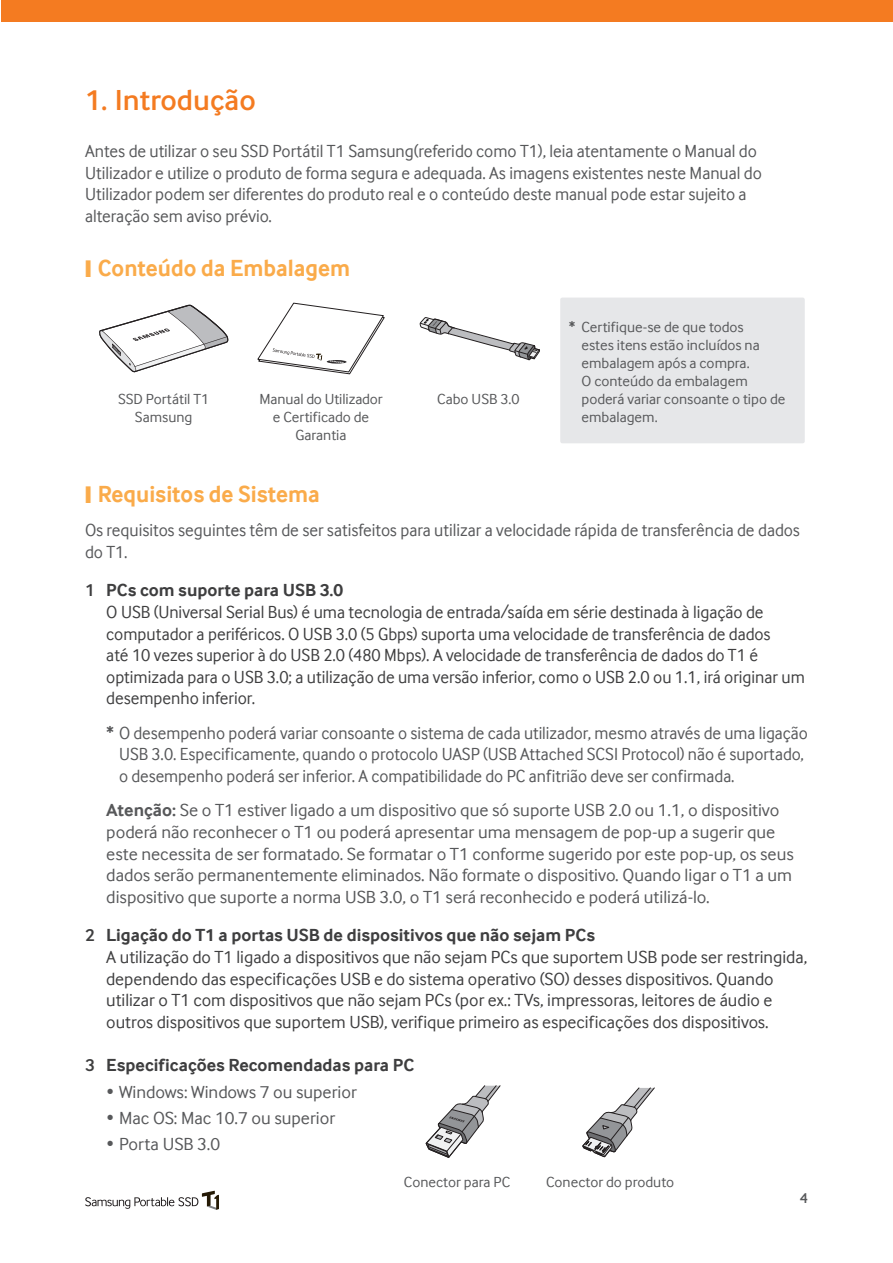
<style>
.page{position:relative;width:893px;height:1263px;background:#fff}
.page>*{position:absolute;margin:0;border:0;box-sizing:border-box;transform-origin:0 0}
.t1{font:500 30px "Samsung Inter Face";color:#f47b21}
.t2{font:700 24px "Samsung Inter Face";color:#faab4a;scale:.95 1}
.t3{font:18px/21.6px "Samsung Inter Face";color:#57585a}
.t4{font:18px/21.6px "Samsung Inter Face";color:#3e3e3f}
.t5{font:18px/21.6px "Samsung Inter Face";color:#57585a;scale:.95 1}
.t6{font:18px/21.6px "Samsung Inter Face";color:#3e3e3f;scale:.95 1}
.t7{font:18px/21.6px "Samsung Inter Face";color:#57585a;scale:.94 1}
.t8{font:700 18px/27.8px "Samsung Inter Face";color:#3e3e3f}
.t9{font:15px/18px "Samsung Inter Face";color:#57585a;text-align:center}
.t10{font:500 15px "Samsung Inter Face";color:#57585a}
.s1{font-weight:500}
.s2{font-weight:700}
.s3{font-weight:400;color:#57585a}
</style>
<div class="page">
<div style="left:1px;top:0;width:892px;height:21px;background:#f47b21"></div>
<svg style="left:85px;top:1191px;width:134px;height:19px"></svg>
<svg style="left:99px;top:305px;width:129px;height:67px"></svg>
<svg style="left:257px;top:302px;width:128px;height:73px"></svg>
<svg style="left:419px;top:317px;width:121px;height:44px"></svg>
<div style="left:560px;top:298px;width:245px;height:145px;background:#e6e7e9;border-radius:2px"></div>
<svg style="left:425px;top:1085px;width:76px;height:73px"></svg>
<svg style="left:582px;top:1087px;width:73px;height:71px"></svg>
<h1 class="t1" style="left:85px;top:83px;width:172px">1. Introdução</h1>
<p class="t5" style="left:85px;top:140px;width:714px">Antes de utilizar o seu SSD Portátil T1 Samsung(referido como T1), leia atentamente o Manual do Utilizador e utilize o produto de forma segura e adequada. As imagens existentes neste Manual do Utilizador podem ser diferentes do produto real e o conteúdo deste manual pode estar sujeito a alteração sem aviso prévio.</p>
<h2 class="t2" style="left:85px;top:254px;width:280px">❙ Conteúdo da Embalagem</h2>
<p class="t9" style="left:581px;top:318px;width:205px;text-align:left;text-indent:-13px"><span class="s1">*</span> Certifique-se de que todos<br>estes itens estão incluídos na embalagem após a compra.<br>O conteúdo da embalagem poderá variar consoante o tipo de embalagem.</p>
<p class="t9" style="left:118px;top:389px;width:93px">SSD Portátil T1<br>Samsung</p>
<p class="t9" style="left:259px;top:389px;width:125px">Manual do Utilizador e Certificado de<br>Garantia</p>
<p class="t9" style="left:437px;top:389px;width:84px">Cabo USB 3.0</p>
<h2 class="t2" style="left:85px;top:480px;width:249px">❙ Requisitos de Sistema</h2>
<p class="t5" style="left:85px;top:519px;width:754px">Os requisitos seguintes têm de ser satisfeitos para utilizar a velocidade rápida de transferência de dados do T1.</p>
<p class="t6" style="left:106px;top:580px;width:737px;text-indent:-21px"><span class="s1">1</span> <span class="s2">PCs com suporte para USB 3.0<br></span>O USB (Universal Serial Bus) é uma tecnologia de entrada/saída em série destinada à ligação de computador a periféricos. O USB 3.0 (5 Gbps) suporta uma velocidade de transferência de dados<br>até 10 vezes superior à do USB 2.0 (480 Mbps). A velocidade de transferência de dados do T1 é optimizada para o USB 3.0; a utilização de uma versão inferior, como o USB 2.0 ou 1.1, irá originar um desempenho inferior.</p>
<p class="t7" style="left:119px;top:722px;width:734px;text-indent:-13px"><span class="s1">*</span> O desempenho poderá variar consoante o sistema de cada utilizador, mesmo através de uma ligação<br>USB 3.0. Especificamente, quando o protocolo UASP (USB Attached SCSI Protocol) não é suportado, o desempenho poderá ser inferior. A compatibilidade do PC anfitrião deve ser confirmada.</p>
<p class="t3" style="left:106px;top:799px;width:689px"><span class="s2">Atenção:</span> Se o T1 estiver ligado a um dispositivo que só suporte USB 2.0 ou 1.1, o dispositivo poderá não reconhecer o T1 ou poderá apresentar uma mensagem de pop-up a sugerir que este necessita de ser formatado. Se formatar o T1 conforme sugerido por este pop-up, os seus dados serão permanentemente eliminados. Não formate o dispositivo. Quando ligar o T1 a um dispositivo que suporte a norma USB 3.0, o T1 será reconhecido e poderá utilizá-lo.</p>
<p class="t4" style="left:106px;top:924px;width:702px;text-indent:-21px"><span class="s1">2</span> <span class="s2">Ligação do T1 a portas USB de dispositivos que não sejam PCs<br></span>A utilização do T1 ligado a dispositivos que não sejam PCs que suportem USB pode ser restringida, dependendo das especificações USB e do sistema operativo (SO) desses dispositivos. Quando utilizar o T1 com dispositivos que não sejam PCs (por ex.: TVs, impressoras, leitores de áudio e outros dispositivos que suportem USB), verifique primeiro as especificações dos dispositivos.</p>
<p class="t8" style="left:119px;top:1051px;width:297px;text-indent:-34px"><span class="s1">3</span> Especificações Recomendadas para PC<br><span class="s3">Windows: Windows 7 ou superior</span></p>
<p class="t3" style="left:119px;top:1105px;width:218px;line-height:25.8px">Mac OS: Mac 10.7 ou superior<br>Porta USB 3.0</p>
<p class="t9" style="left:404px;top:1172px;width:108px">Conector para PC</p>
<p class="t9" style="left:546px;top:1172px;width:130px">Conector do produto</p>
<p class="t10" style="left:800px;top:1189px;width:10px">4</p>
</div>
